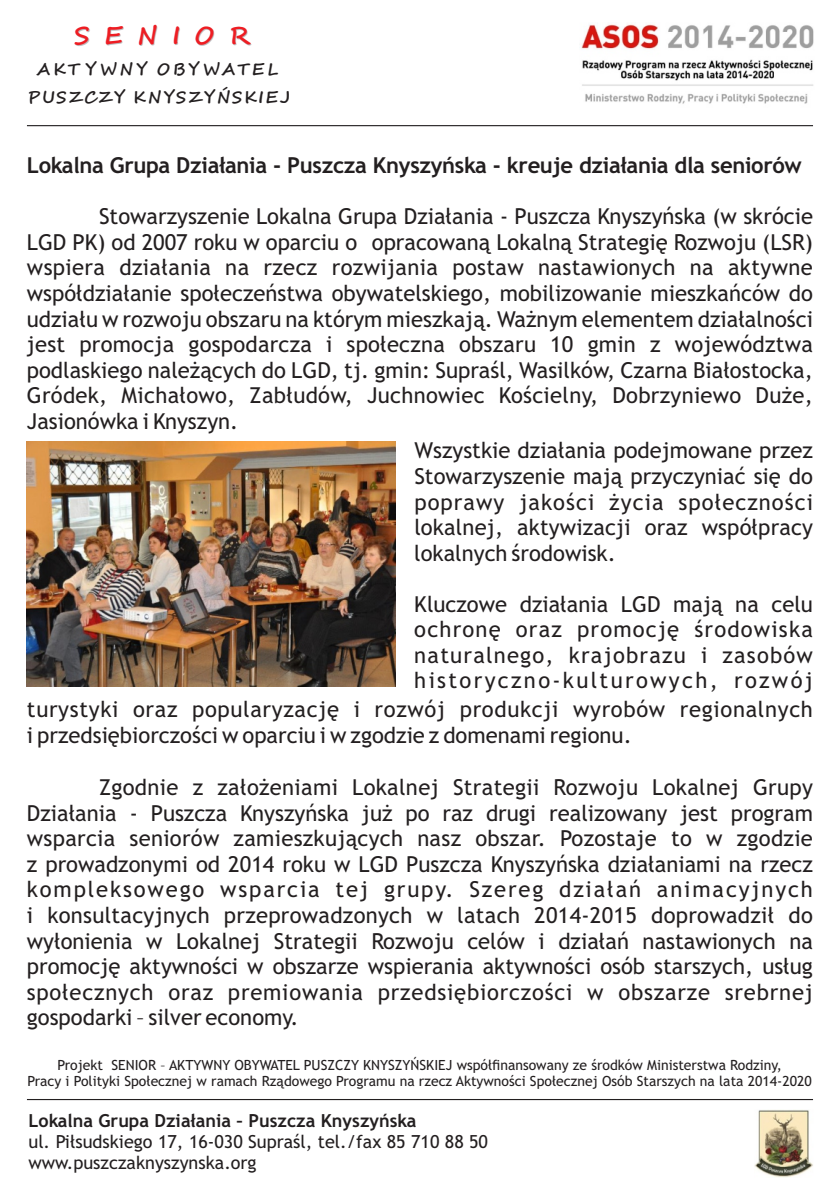
<style>
.page{position:relative;width:840px;height:1191px;background:#fff}
.page>*{position:absolute;margin:0;border:0;box-sizing:border-box;transform-origin:0 0}
.t1{font:24.6px "Segoe Script";letter-spacing:.59em;color:#ee1d23}
.t2{font:22px/25.6px "Trebuchet MS";letter-spacing:.015em;color:#231f20;text-align:justify}
.t3{font:700 22px "Trebuchet MS";letter-spacing:-.015em;color:#231f20}
.t4{font:18px/21px "Trebuchet MS";color:#231f20}
.t5{font:700 18px "Trebuchet MS";color:#231f20}
.t6{font:16.4px/28.2px "Segoe Script";letter-spacing:.105em;color:#231f20;text-align:center}
.t7{font:14px/16.2px "Trebuchet MS";color:#231f20;text-align:center}
</style>
<div class="page">
<img style="left:754px;top:1110px;width:58px;height:67px">
<img style="left:581px;top:24px;width:233px;height:80px">
<hr style="left:27px;top:125px;width:785px;height:1px;background:#231f20">
<hr style="left:27px;top:1099px;width:785px;height:1px;background:#231f20">
<img style="left:27px;top:441px;width:368px;height:245px">
<p class="t1" style="left:75px;top:26px;width:177px">SENIOR</p>
<p class="t6" style="left:28px;top:57px;width:264px">AKT YWNY OBYWATEL<br>PUSZCZY KNYSZYŃSKIEJ</p>
<p class="t3" style="left:27px;top:157px;width:776px">Lokalna Grupa Działania - Puszcza Knyszyńska - kreuje działania dla seniorów</p>
<p class="t2" style="left:27px;top:206px;width:787px;text-indent:72px">Stowarzyszenie Lokalna Grupa Działania - Puszcza Knyszyńska (w skrócie LGD PK) od 2007 roku w oparciu o opracowaną Lokalną Strategię Rozwoju (LSR) wspiera działania na rzecz rozwijania postaw nastawionych na aktywne współdziałanie społeczeństwa obywatelskiego, mobilizowanie mieszkańców do udziału w rozwoju obszaru na którym mieszkają. Ważnym elementem działalności jest promocja gospodarcza i społeczna obszaru 10 gmin z województwa podlaskiego należących do LGD, tj. gmin: Supraśl, Wasilków, Czarna Białostocka, Gródek, Michałowo, Zabłudów, Juchnowiec Kościelny, Dobrzyniewo Duże, Jasionówka i Knyszyn.</p>
<p class="t2" style="left:414px;top:440px;width:400px">Wszystkie działania podejmowane przez Stowarzyszenie mają przyczyniać się do poprawy jakości życia społeczności lokalnej, aktywizacji oraz współpracy lokalnych środowisk.</p>
<p class="t2" style="left:414px;top:593px;width:400px">Kluczowe działania LGD mają na celu ochronę oraz promocję środowiska naturalnego, krajobrazu i zasobów historyczno-kulturowych, rozwój</p>
<p class="t2" style="left:27px;top:698px;width:787px">turystyki oraz popularyzację i rozwój produkcji wyrobów regionalnych i przedsiębiorczości w oparciu i w zgodzie z domenami regionu.</p>
<p class="t2" style="left:27px;top:776px;width:787px;text-indent:72px">Zgodnie z założeniami Lokalnej Strategii Rozwoju Lokalnej Grupy Działania - Puszcza Knyszyńska już po raz drugi realizowany jest program wsparcia seniorów zamieszkujących nasz obszar. Pozostaje to w zgodzie z prowadzonymi od 2014 roku w LGD Puszcza Knyszyńska działaniami na rzecz kompleksowego wsparcia tej grupy. Szereg działań animacyjnych i konsultacyjnych przeprowadzonych w latach 2014-2015 doprowadził do wyłonienia w Lokalnej Strategii Rozwoju celów i działań nastawionych na promocję aktywności w obszarze wspierania aktywności osób starszych, usług społecznych oraz premiowania przedsiębiorczości w obszarze srebrnej gospodarki – silver economy.</p>
<p class="t7" style="left:28px;top:1057px;width:785px">Projekt SENIOR – AKTYWNY OBYWATEL PUSZCZY KNYSZYŃSKIEJ współfinansowany ze środków Ministerstwa Rodziny,<br>Pracy i Polityki Społecznej w ramach Rządowego Programu na rzecz Aktywności Społecznej Osób Starszych na lata 2014-2020</p>
<p class="t5" style="left:28px;top:1113px;width:389px">Lokalna Grupa Działania – Puszcza Knyszyńska</p>
<p class="t4" style="left:28px;top:1132px;width:461px">ul. Piłsudskiego 17, 16-030 Supraśl, tel./fax 85 710 88 50 www.puszczaknyszynska.org</p>
</div>
